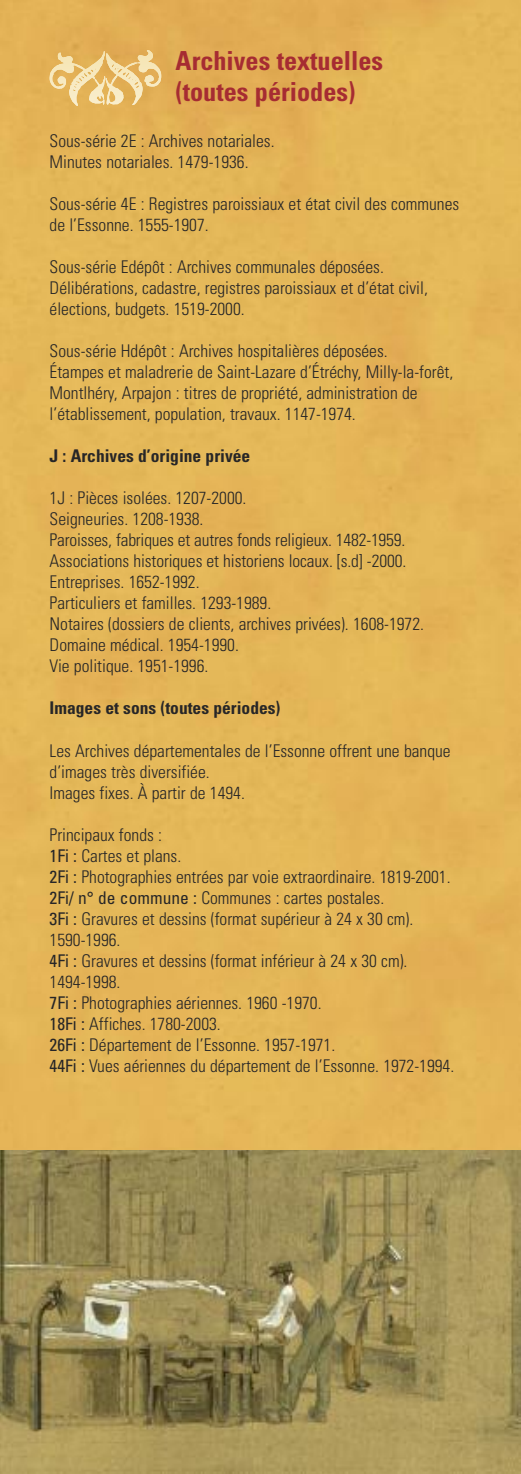
<style>
.page{position:relative;width:521px;height:1474px;background:#fff}
.page>*{position:absolute;margin:0;border:0;box-sizing:border-box;transform-origin:0 0}
.t1{font:700 condensed 26.25px/31.5px "Univers";color:#a62c32}
.t2{font:300 condensed 17.5px/21px "Univers";color:#272627}
.t3{font:700 condensed 17.5px "Univers";color:#272627}
.s1{font-weight:400}
</style>
<div class="page">
<div style="left:0;top:0;width:521px;height:1150px;background:#e4b658"></div>
<svg style="left:50px;top:65px;width:34px;height:41px"></svg>
<img style="left:0;top:1150px;width:521px;height:323px">
<h1 class="t1" style="left:176px;top:47px;width:209px">Archives textuelles (toutes périodes)</h1>
<p class="t2" style="left:50px;top:132px;width:226px">Sous-série 2E : Archives notariales.<br>Minutes notariales. 1479-1936.</p>
<p class="t2" style="left:50px;top:195px;width:411px">Sous-série 4E : Registres paroissiaux et état civil des communes de l’Essonne. 1555-1907.</p>
<p class="t2" style="left:50px;top:258px;width:380px">Sous-série Edépôt : Archives communales déposées.<br>Délibérations, cadastre, registres paroissiaux et d’état civil, élections, budgets. 1519-2000.</p>
<p class="t2" style="left:50px;top:342px;width:405px">Sous-série Hdépôt : Archives hospitalières déposées.<br>Étampes et maladrerie de Saint-Lazare d’Étréchy, Milly-la-forêt, Montlhéry, Arpajon : titres de propriété, administration de l’établissement, population, travaux. 1147-1974.</p>
<p class="t3" style="left:50px;top:450px;width:202px">J : Archives d’origine privée</p>
<p class="t2" style="left:50px;top:489px;width:376px">1J : Pièces isolées. 1207-2000.<br>Seigneuries. 1208-1938.<br>Paroisses, fabriques et autres fonds religieux. 1482-1959.<br>Associations historiques et historiens locaux. [s.d] -2000.<br>Entreprises. 1652-1992.<br>Particuliers et familles. 1293-1989.<br>Notaires (dossiers de clients, archives privées). 1608-1972.<br>Domaine médical. 1954-1990.<br>Vie politique. 1951-1996.</p>
<p class="t3" style="left:50px;top:702px;width:232px">Images et sons (toutes périodes)</p>
<p class="t2" style="left:50px;top:741px;width:402px">Les Archives départementales de l’Essonne offrent une banque d’images très diversifiée.<br>Images fixes. À partir de 1494.</p>
<p class="t2" style="left:50px;top:825px;width:406px">Principaux fonds :<br><span class="s1">1Fi :</span> Cartes et plans.<br><span class="s1">2Fi :</span> Photographies entrées par voie extraordinaire. 1819-2001.<br><span class="s1">2Fi/ n° de commune :</span> Communes : cartes postales.<br><span class="s1">3Fi :</span> Gravures et dessins (format supérieur à 24 x 30 cm).<br>1590-1996.<br><span class="s1">4Fi :</span> Gravures et dessins (format inférieur à 24 x 30 cm).<br>1494-1998.<br><span class="s1">7Fi :</span> Photographies aériennes. 1960 -1970.<br><span class="s1">18Fi :</span> Affiches. 1780-2003.<br><span class="s1">26Fi :</span> Département de l’Essonne. 1957-1971.<br><span class="s1">44Fi :</span> Vues aériennes du département de l’Essonne. 1972-1994.</p>
</div>
